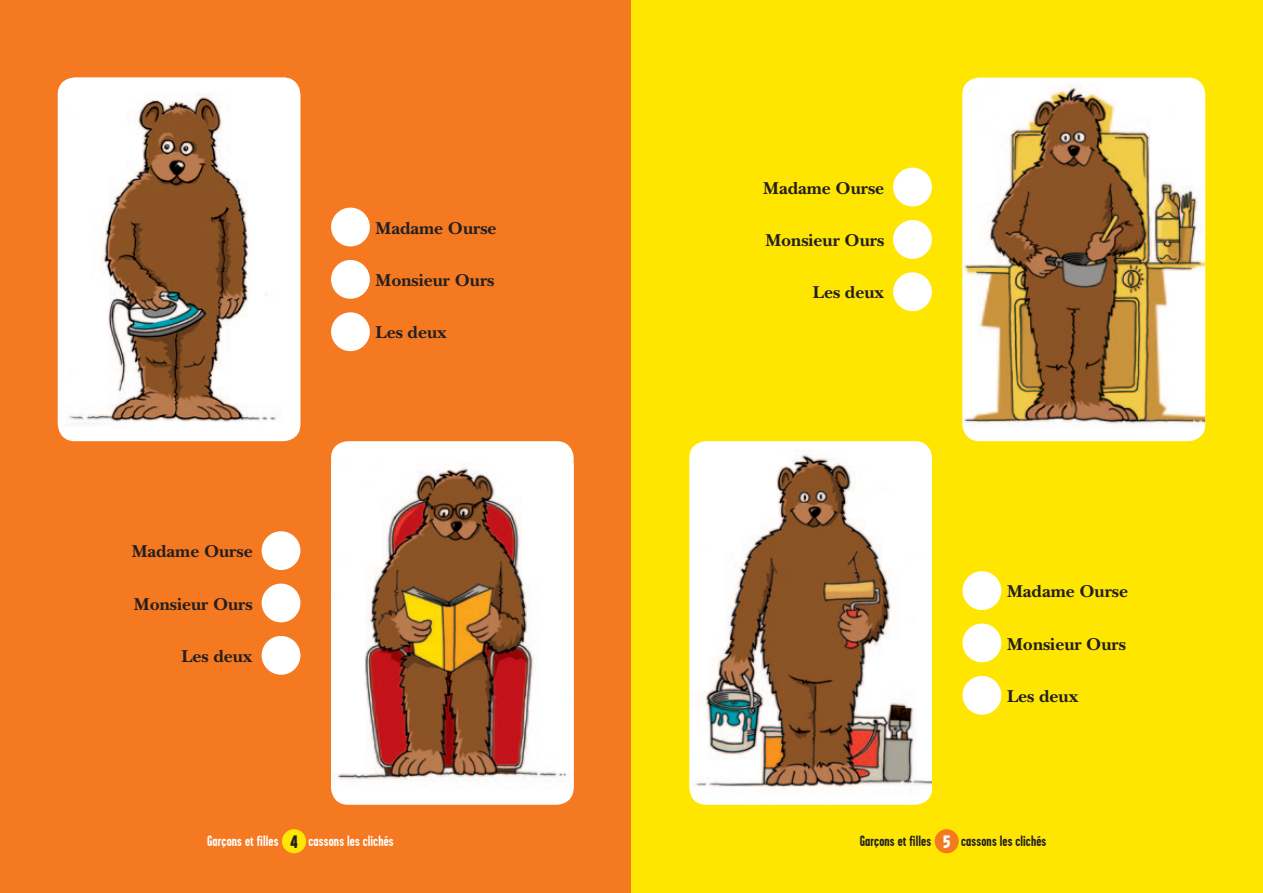
<style>
.page{position:relative;width:1263px;height:893px;background:#fff}
.page>*{position:absolute;margin:0;border:0;box-sizing:border-box;transform-origin:0 0}
.t1{font:700 18px "New Baskerville";color:#231f20}
.t2{font:900 18px "Garage Gothic";color:#fff}
.t3{font:700 15px "Garage Gothic";letter-spacing:.005em;color:#fff}
.t4{font:700 15px "Garage Gothic";letter-spacing:.005em;color:#231f20}
.s1{font-weight:900;font-size:18px;color:#231f20}
</style>
<div class="page">
<div style="left:0;top:0;width:631px;height:893px;background:#f47921"></div>
<div style="left:631px;top:0;width:632px;height:893px;background:#ffe601"></div>
<div style="left:58px;top:78px;width:242px;height:363px;background:#fff;border-radius:17px"></div>
<img style="left:58px;top:78px;width:233px;height:347px">
<div style="left:331px;top:208px;width:39px;height:38px;background:#fff;border-radius:50%"></div>
<div style="left:331px;top:260px;width:39px;height:39px;background:#fff;border-radius:50%"></div>
<div style="left:331px;top:312px;width:39px;height:39px;background:#fff;border-radius:50%"></div>
<div style="left:689px;top:441px;width:243px;height:364px;background:#fff;border-radius:17px"></div>
<img style="left:692px;top:450px;width:240px;height:353px">
<div style="left:962px;top:571px;width:39px;height:39px;background:#fff;border-radius:50%"></div>
<div style="left:962px;top:623px;width:39px;height:39px;background:#fff;border-radius:50%"></div>
<div style="left:962px;top:676px;width:39px;height:39px;background:#fff;border-radius:50%"></div>
<div style="left:331px;top:441px;width:243px;height:364px;background:#fff;border-radius:17px"></div>
<img style="left:337px;top:463px;width:237px;height:326px">
<div style="left:262px;top:531px;width:38px;height:39px;background:#fff;border-radius:50%"></div>
<div style="left:262px;top:584px;width:38px;height:38px;background:#fff;border-radius:50%"></div>
<div style="left:262px;top:636px;width:38px;height:39px;background:#fff;border-radius:50%"></div>
<div style="left:962px;top:78px;width:243px;height:363px;background:#fff;border-radius:17px"></div>
<img style="left:962px;top:83px;width:243px;height:352px">
<div style="left:893px;top:168px;width:39px;height:38px;background:#fff;border-radius:50%"></div>
<div style="left:893px;top:220px;width:39px;height:39px;background:#fff;border-radius:50%"></div>
<div style="left:893px;top:272px;width:39px;height:39px;background:#fff;border-radius:50%"></div>
<div style="left:282px;top:829px;width:24px;height:24px;background:#ffe601;border-radius:50%"></div>
<div style="left:935px;top:829px;width:24px;height:24px;background:#f47921;border-radius:50%"></div>
<p class="t1" style="left:132px;top:541px;width:122px">Madame Ourse</p>
<p class="t1" style="left:134px;top:593px;width:120px">Monsieur Ours</p>
<p class="t1" style="left:181px;top:645px;width:73px">Les deux</p>
<p class="t1" style="left:376px;top:217px;width:122px">Madame Ourse</p>
<p class="t1" style="left:376px;top:270px;width:120px">Monsieur Ours</p>
<p class="t1" style="left:376px;top:322px;width:73px">Les deux</p>
<p class="t1" style="left:763px;top:177px;width:122px">Madame Ourse</p>
<p class="t1" style="left:765px;top:230px;width:120px">Monsieur Ours</p>
<p class="t1" style="left:813px;top:282px;width:73px">Les deux</p>
<p class="t1" style="left:1007px;top:581px;width:122px">Madame Ourse</p>
<p class="t1" style="left:1007px;top:633px;width:120px">Monsieur Ours</p>
<p class="t1" style="left:1007px;top:685px;width:73px">Les deux</p>
<p class="t3" style="left:207px;top:833px;width:188px">Garçons et filles <span class="s1">4</span> cassons les clichés</p>
<p class="t4" style="left:860px;top:833px;width:73px">Garçons et filles</p>
<p class="t4" style="left:961px;top:833px;width:87px">cassons les clichés</p>
<p class="t2" style="left:943px;top:831px;width:9px">5</p>
</div>
